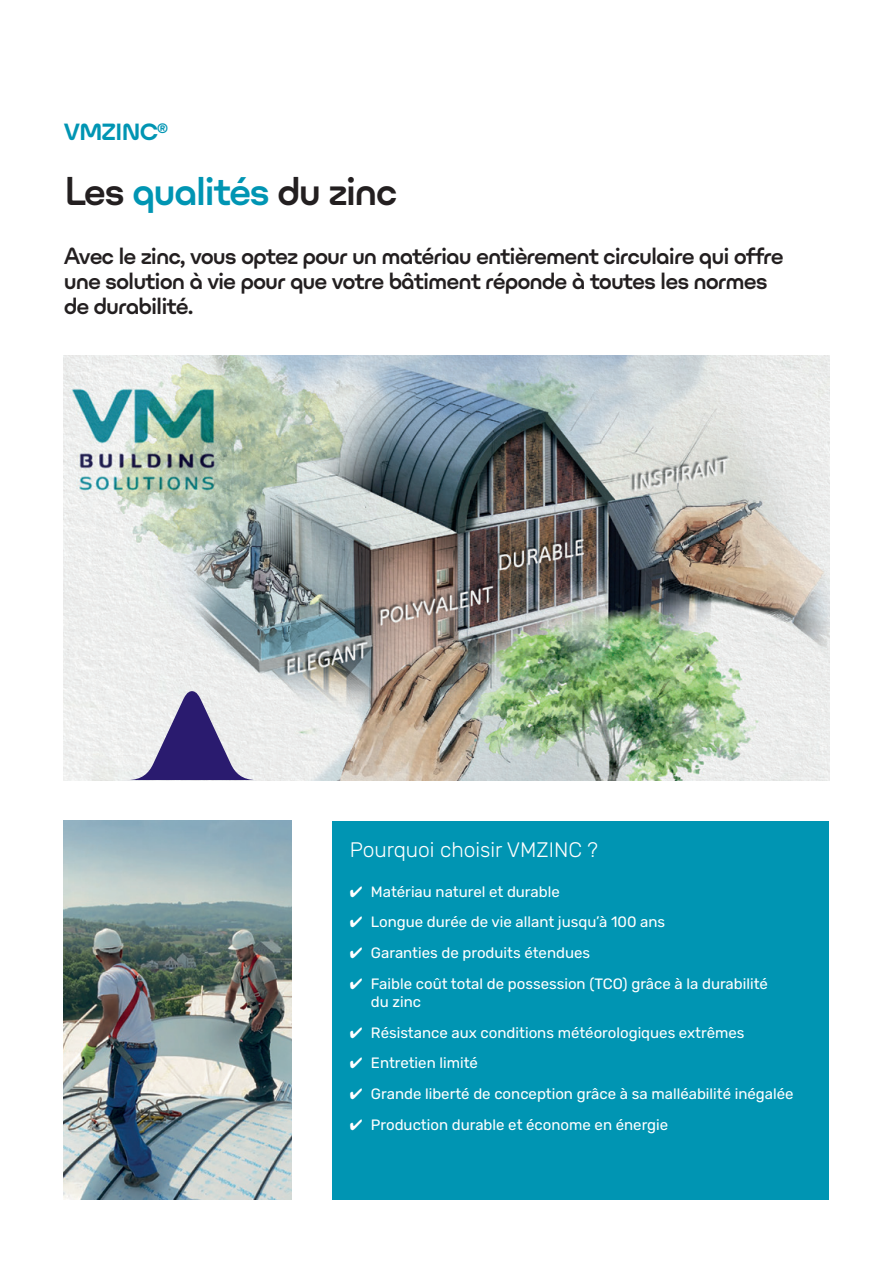
<style>
.page{position:relative;width:893px;height:1263px;background:#fff}
.page>*{position:absolute;margin:0;border:0;box-sizing:border-box;transform-origin:0 0}
.t1{font:700 36px "Ulm Grotesk";letter-spacing:-.05em;color:#231f20}
.t2{font:700 21px/25.2px "Ulm Grotesk";letter-spacing:-.05em;color:#231f20}
.t3{font:300 21px "Rubik";color:#fff}
.t4{font:800 21px "Ulm Grotesk";letter-spacing:-.05em;color:#0095b3}
.t5{font:15px/18px "Rubik";color:#fff}
.s1{color:#0095b3}
</style>
<div class="page">
<img style="left:64px;top:355px;width:765px;height:425px">
<svg style="left:128px;top:691px;width:128px;height:89px"></svg>
<div style="left:333px;top:821px;width:496px;height:378px;background:#0095b3"></div>
<img style="left:64px;top:821px;width:227px;height:378px">
<h2 class="t4" style="left:64px;top:118px;width:106px">VMZINC<sup>®</sup></h2>
<h1 class="t1" style="left:64px;top:167px;width:335px">Les <span class="s1">qualités</span> du zinc</h1>
<h2 class="t2" style="left:64px;top:244px;width:722px">Avec le zinc, vous optez pour un matériau entièrement circulaire qui offre une solution à vie pour que votre bâtiment réponde à toutes les normes de durabilité.</h2>
<h2 class="t3" style="left:350px;top:838px;width:250px">Pourquoi choisir VMZINC ?</h2>
<p class="t5" style="left:350px;top:883px;width:212px">✔ Matériau naturel et durable</p>
<p class="t5" style="left:350px;top:913px;width:317px">✔ Longue durée de vie allant jusqu’à 100 ans</p>
<p class="t5" style="left:350px;top:944px;width:242px">✔ Garanties de produits étendues</p>
<p class="t5" style="left:371px;top:975px;width:399px;text-indent:-21px">✔ Faible coût total de possession (TCO) grâce à la durabilité du zinc</p>
<p class="t5" style="left:350px;top:1024px;width:396px">✔ Résistance aux conditions météorologiques extrêmes</p>
<p class="t5" style="left:350px;top:1054px;width:130px">✔ Entretien limité</p>
<p class="t5" style="left:350px;top:1085px;width:445px">✔ Grande liberté de conception grâce à sa malléabilité inégalée</p>
<p class="t5" style="left:350px;top:1116px;width:320px">✔ Production durable et économe en énergie</p>
</div>
